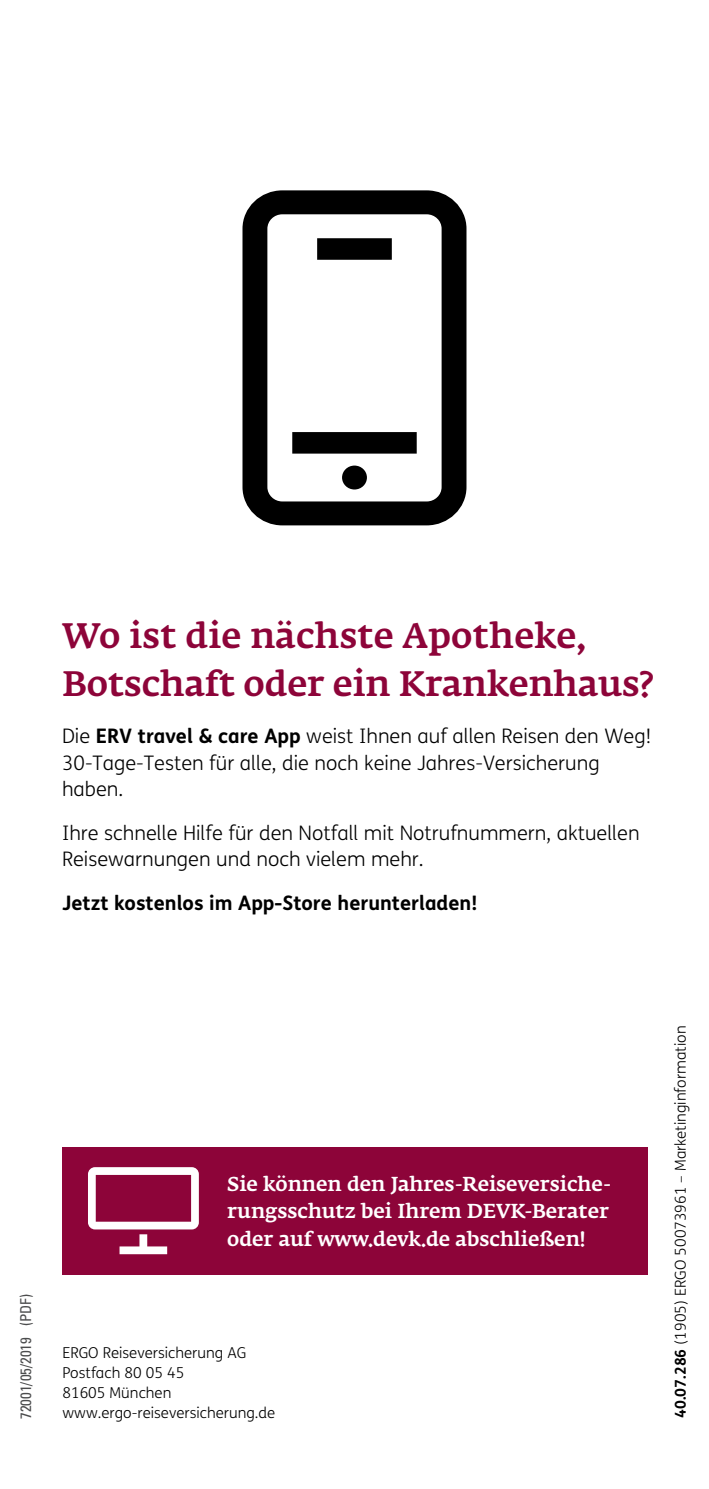
<style>
.page{position:relative;width:709px;height:1489px;background:#fff}
.page>*{position:absolute;margin:0;border:0;box-sizing:border-box;transform-origin:0 0}
.t1{font:500 35px/47.5px "Fedra Serif A Pro";color:#8d0439}
.t2{font:300 20px/26.2px "FS Me";color:#000}
.t3{font:500 20px/27.5px "Fedra Serif A Pro";color:#fff}
.t4{font:700 20px "FS Me";color:#000}
.t5{font:300 15px/20px "FS Me";color:#000}
.t6{font:condensed 15px "Univers";color:#4b4c4d}
.s1{font-weight:700}
</style>
<div class="page">
<svg style="left:242px;top:190px;width:224px;height:335px"></svg>
<div style="left:62px;top:1146px;width:585px;height:128px;background:#8d0439"></div>
<svg style="left:88px;top:1167px;width:111px;height:87px"></svg>
<h1 class="t1" style="left:62px;top:612px;width:592px">Wo ist die nächste Apotheke,<br>Botschaft oder ein Krankenhaus?</h1>
<p class="t2" style="left:62px;top:722px;width:591px">Die <span class="s1">ERV travel &amp; care App</span> weist Ihnen auf allen Reisen den Weg!<br>30-Tage-Testen für alle, die noch keine Jahres-Versicherung haben.</p>
<p class="t2" style="left:62px;top:819px;width:579px">Ihre schnelle Hilfe für den Notfall mit Notrufnummern, aktuellen<br>Reisewarnungen und noch vielem mehr.</p>
<p class="t4" style="left:62px;top:887px;width:417px">Jetzt kostenlos im App-Store herunterladen!</p>
<p class="t6" style="left:20px;top:1418px;width:127px;rotate:-90deg">72001/05/2019 (PDF)</p>
<p class="t3" style="left:227px;top:1170px;width:386px">Sie können den Jahres-Reiseversiche&shy;rungsschutz bei Ihrem DEVK-Berater oder auf www.devk.de abschließen!</p>
<p class="t5" style="left:62px;top:1342px;width:214px">ERGO Reiseversicherung AG<br>Postfach 80 05 45<br>81605 München www.ergo-reiseversicherung.de</p>
<p class="t5" style="left:670px;top:1417px;width:393px;rotate:-90deg"><span class="s1">40.07.286</span> (1905) ERGO 50073961 – Marketinginformation</p>
</div>
